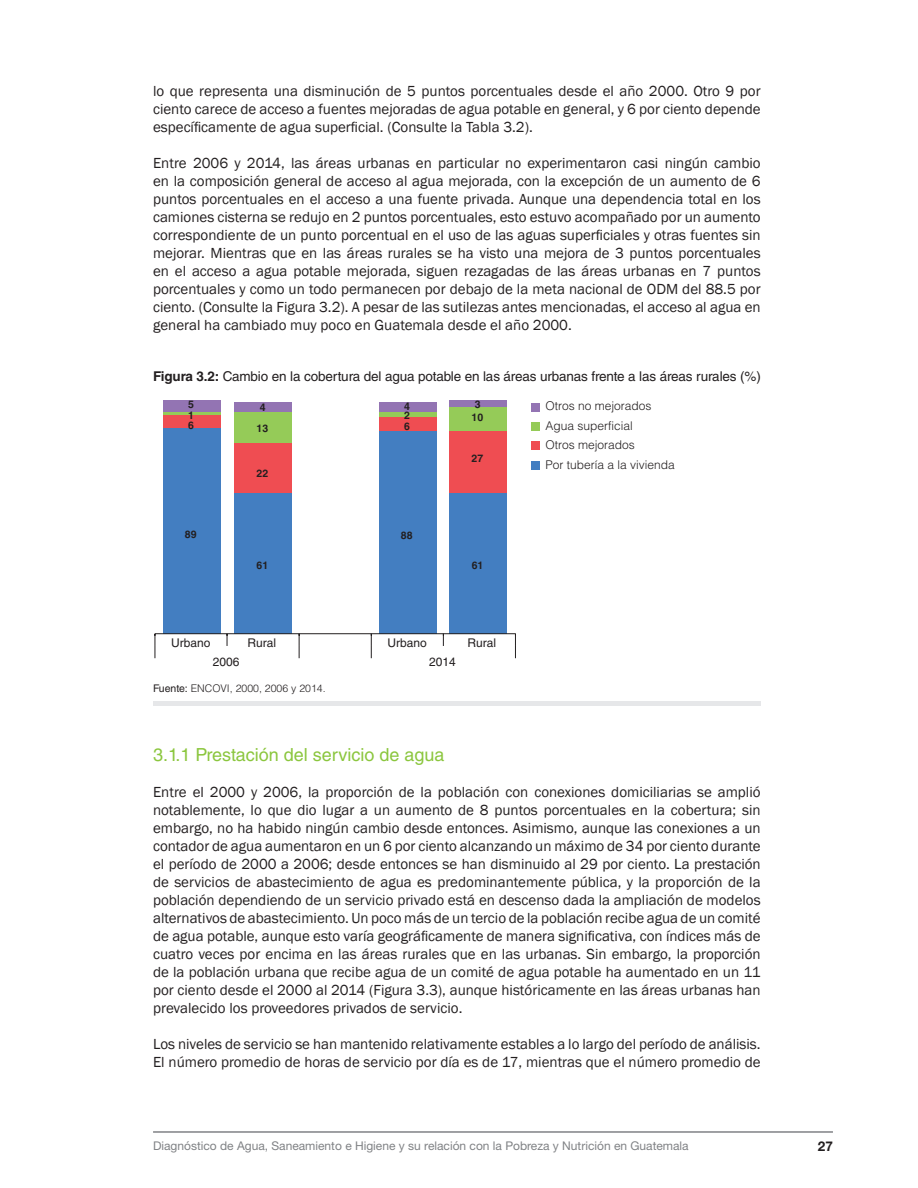
<style>
.page{position:relative;width:918px;height:1188px;background:#fff}
.page>*{position:absolute;margin:0;border:0;box-sizing:border-box;transform-origin:0 0}
.t1{font:18px "Helvetica LT Std";color:#8bc63e}
.t2{font:15px/18px "Franklin Gothic";color:#231f20;text-align:justify}
.t3{font:13.5px "Helvetica LT Std";letter-spacing:-.01em;color:#231f20}
.t4{font:700 13.5px "Helvetica Neue LT Std";color:#231f20}
.t5{font:12px "Helvetica Neue LT Std";color:#808285}
.t6{font:300 12px/19.5px "Helvetica LT Std";color:#231f20}
.t7{font:12px "Helvetica LT Std";color:#231f20}
.t8{font:300 10.5px "Helvetica LT Std";color:#231f20}
.t9{font:700 10.5px "Helvetica LT Std";color:#231f20}
.s1{font-weight:700}
.s2{font-weight:400}
</style>
<div class="page">
<hr style="left:153px;top:1131px;width:680px;height:2px;background:#808285">
<hr style="left:153px;top:701px;width:608px;height:4px;background:#e6e7e9">
<div style="left:163px;top:428px;width:57px;height:206px;background:#437ec1"></div>
<div style="left:234px;top:493px;width:58px;height:141px;background:#437ec1"></div>
<div style="left:379px;top:431px;width:57px;height:203px;background:#437ec1"></div>
<div style="left:449px;top:493px;width:58px;height:141px;background:#437ec1"></div>
<div style="left:163px;top:414px;width:57px;height:14px;background:#ef4d52"></div>
<div style="left:234px;top:442px;width:58px;height:51px;background:#ef4d52"></div>
<div style="left:379px;top:417px;width:57px;height:14px;background:#ef4d52"></div>
<div style="left:449px;top:431px;width:58px;height:62px;background:#ef4d52"></div>
<hr style="left:163px;top:412px;width:57px;height:2px;background:#95cb58">
<div style="left:234px;top:412px;width:58px;height:30px;background:#95cb58"></div>
<div style="left:379px;top:412px;width:57px;height:5px;background:#95cb58"></div>
<div style="left:449px;top:407px;width:58px;height:24px;background:#95cb58"></div>
<div style="left:163px;top:401px;width:57px;height:11px;background:#9374b3"></div>
<div style="left:234px;top:403px;width:58px;height:9px;background:#9374b3"></div>
<div style="left:379px;top:403px;width:57px;height:9px;background:#9374b3"></div>
<div style="left:449px;top:401px;width:58px;height:6px;background:#9374b3"></div>
<hr style="left:155px;top:633px;width:360px;height:1px;background:#231f20">
<svg style="left:443px;top:634px;width:1px;height:12px"></svg>
<svg style="left:227px;top:634px;width:1px;height:12px"></svg>
<svg style="left:515px;top:634px;width:1px;height:24px"></svg>
<svg style="left:371px;top:634px;width:1px;height:24px"></svg>
<svg style="left:299px;top:634px;width:1px;height:24px"></svg>
<svg style="left:155px;top:634px;width:1px;height:24px"></svg>
<div style="left:531px;top:461px;width:9px;height:9px;background:#437ec1"></div>
<div style="left:531px;top:441px;width:9px;height:9px;background:#ef4d52"></div>
<div style="left:531px;top:422px;width:9px;height:9px;background:#95cb58"></div>
<div style="left:531px;top:403px;width:9px;height:9px;background:#9374b3"></div>
<p class="t2" style="left:153px;top:82px;width:609px">lo que representa una disminución de 5 puntos porcentuales desde el año 2000. Otro 9 por ciento carece de acceso a fuentes mejoradas de agua potable en general, y 6 por ciento depende específicamente de agua superficial. (Consulte la Tabla 3.2).</p>
<p class="t2" style="left:153px;top:154px;width:609px">Entre 2006 y 2014, las áreas urbanas en particular no experimentaron casi ningún cambio en la composición general de acceso al agua mejorada, con la excepción de un aumento de 6 puntos porcentuales en el acceso a una fuente privada. Aunque una dependencia total en los camiones cisterna se redujo en 2 puntos porcentuales, esto estuvo acompañado por un aumento correspondiente de un punto porcentual en el uso de las aguas superficiales y otras fuentes sin mejorar. Mientras que en las áreas rurales se ha visto una mejora de 3 puntos porcentuales en el acceso a agua potable mejorada, siguen rezagadas de las áreas urbanas en 7 puntos porcentuales y como un todo permanecen por debajo de la meta nacional de ODM del 88.5 por ciento. (Consulte la Figura 3.2). A pesar de las sutilezas antes mencionadas, el acceso al agua en general ha cambiado muy poco en Guatemala desde el año 2000.</p>
<p class="t3" style="left:153px;top:369px;width:609px"><span class="s1">Figura 3.2:</span> Cambio en la cobertura del agua potable en las áreas urbanas frente a las áreas rurales (%)</p>
<p class="t9" style="left:188px;top:398px;width:7px">5</p>
<p class="t9" style="left:260px;top:401px;width:7px">4</p>
<p class="t9" style="left:404px;top:400px;width:7px">4</p>
<p class="t9" style="left:475px;top:398px;width:7px">3</p>
<p class="t9" style="left:188px;top:409px;width:7px">1</p>
<p class="t9" style="left:404px;top:409px;width:7px">2</p>
<p class="t9" style="left:472px;top:411px;width:13px">10</p>
<p class="t9" style="left:188px;top:418px;width:7px">6</p>
<p class="t9" style="left:404px;top:420px;width:7px">6</p>
<p class="t9" style="left:257px;top:422px;width:13px">13</p>
<p class="t9" style="left:185px;top:528px;width:13px">89</p>
<p class="t9" style="left:257px;top:467px;width:13px">22</p>
<p class="t9" style="left:257px;top:559px;width:13px">61</p>
<p class="t9" style="left:401px;top:529px;width:13px">88</p>
<p class="t9" style="left:472px;top:452px;width:13px">27</p>
<p class="t9" style="left:472px;top:559px;width:13px">61</p>
<p class="t7" style="left:171px;top:636px;width:41px">Urbano</p>
<p class="t7" style="left:247px;top:636px;width:30px">Rural</p>
<p class="t7" style="left:388px;top:636px;width:41px">Urbano</p>
<p class="t7" style="left:468px;top:636px;width:30px">Rural</p>
<p class="t7" style="left:213px;top:655px;width:28px">2006</p>
<p class="t7" style="left:429px;top:655px;width:28px">2014</p>
<p class="t8" style="left:153px;top:681px;width:174px"><span class="s2">Fuente:</span> ENCOVI, 2000, 2006 y 2014.</p>
<p class="t6" style="left:546px;top:396px;width:131px">Otros no mejorados<br>Agua superficial<br>Otros mejorados<br>Por tubería a la vivienda</p>
<p class="t1" style="left:153px;top:744px;width:293px">3.1.1 Prestación del servicio de agua</p>
<p class="t2" style="left:153px;top:783px;width:609px">Entre el 2000 y 2006, la proporción de la población con conexiones domiciliarias se amplió notablemente, lo que dio lugar a un aumento de 8 puntos porcentuales en la cobertura; sin embargo, no ha habido ningún cambio desde entonces. Asimismo, aunque las conexiones a un contador de agua aumentaron en un 6 por ciento alcanzando un máximo de 34 por ciento durante el período de 2000 a 2006; desde entonces se han disminuido al 29 por ciento. La prestación de servicios de abastecimiento de agua es predominantemente pública, y la proporción de la población dependiendo de un servicio privado está en descenso dada la ampliación de modelos alternativos de abastecimiento. Un poco más de un tercio de la población recibe agua de un comité de agua potable, aunque esto varía geográficamente de manera significativa, con índices más de cuatro veces por encima en las áreas rurales que en las urbanas. Sin embargo, la proporción de la población urbana que recibe agua de un comité de agua potable ha aumentado en un 11 por ciento desde el 2000 al 2014 (Figura 3.3), aunque históricamente en las áreas urbanas han prevalecido los proveedores privados de servicio.</p>
<p class="t2" style="left:153px;top:1035px;width:609px">Los niveles de servicio se han mantenido relativamente estables a lo largo del período de análisis.<br>El número promedio de horas de servicio por día es de 17, mientras que el número promedio de</p>
<p class="t5" style="left:153px;top:1138px;width:537px">Diagnóstico de Agua, Saneamiento e Higiene y su relación con la Pobreza y Nutrición en Guatemala</p>
<p class="t4" style="left:818px;top:1138px;width:17px">27</p>
</div>
